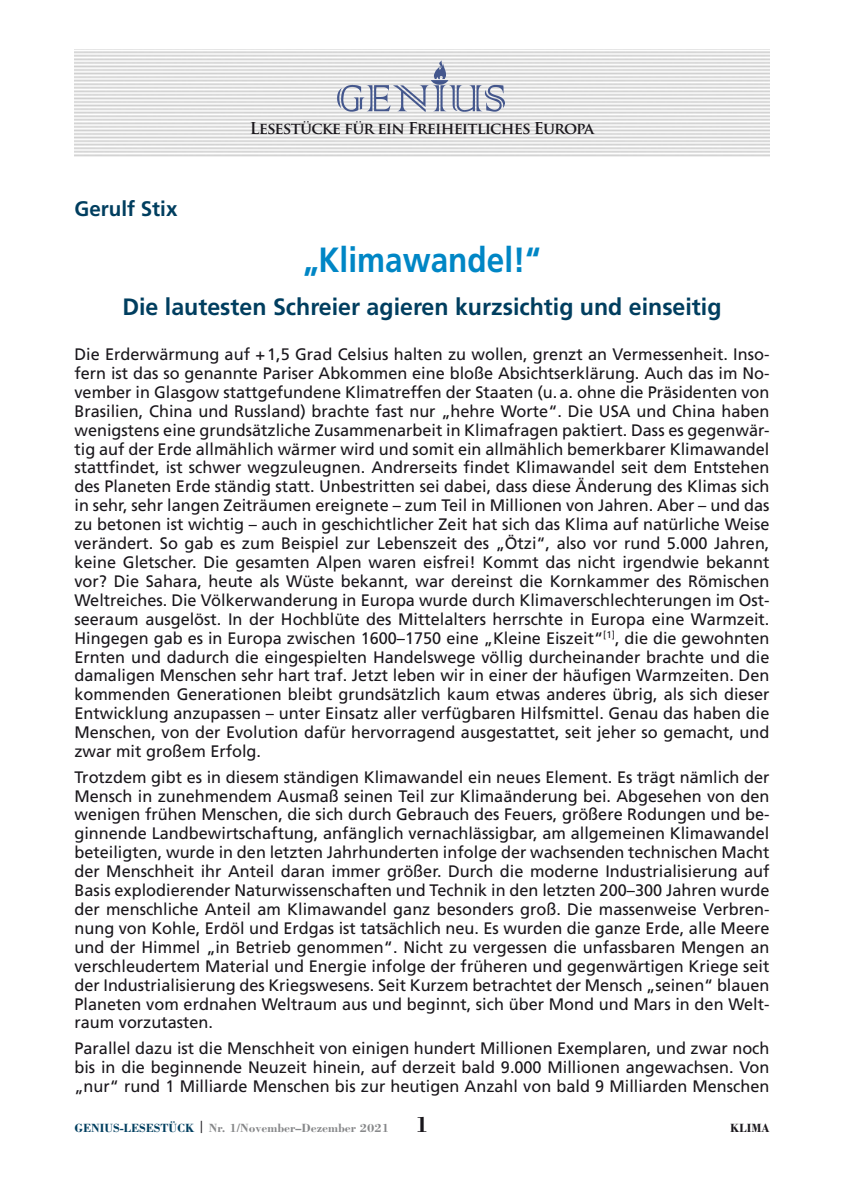
<style>
.page{position:relative;width:844px;height:1191px;background:#fff}
.page>*{position:absolute;margin:0;border:0;box-sizing:border-box;transform-origin:0 0}
.Beitrag_Titel{font:700 35px "Frutiger LT Std";color:#0086c5;scale:.9 1}
.Beitrag_Untertitel{font:700 23.62px "Frutiger LT Std";color:#003e5f}
.Beitrag_Autor{font:700 21px "Frutiger LT Std";color:#003e5f}
.Normal_nach_Titel_Un{font:16.62px/18.9px "Frutiger LT Std";color:#1a171c;text-align:justify}
.t1{font:700 15.92px "Trajan Pro";letter-spacing:-.05em;color:#1a171c}
.Fußzeile{font:700 12.25px "Bodoni Std";color:#87888a}
.Fußzeile-2{font:700 12.25px "Bodoni Std";color:#1a171c}
.s1{color:#003e5f}
.s2{color:#1a171c}
.s3{font-size:22.75px;color:#1a171c}
</style>
<div class="page">
<img style="left:337px;top:59px;width:168px;height:53px">
<img style="left:429px;top:59px;width:22px;height:22px">
<p class="Beitrag_Autor" style="left:74px;top:197px;width:104px">Gerulf Stix</p>
<p class="t1" style="left:250px;top:118px;width:346px">Lesestücke für ein Freiheitliches Europa</p>
<p class="Beitrag_Titel" style="left:303px;top:240px;width:265px">„Klimawandel!“</p>
<p class="Beitrag_Untertitel" style="left:122px;top:293px;width:600px">Die lautesten Schreier agieren kurzsichtig und einseitig</p>
<p class="Normal_nach_Titel_Un" style="left:74px;top:345px;width:696px">Die Erderwärmung auf +1,5 Grad Celsius halten zu wollen, grenzt an Vermessenheit. Inso&shy;fern ist das so genannte Pariser Abkommen eine bloße Absichtserklärung. Auch das im No&shy;vember in Glasgow stattgefundene Klimatreffen der Staaten (u.a. ohne die Präsidenten von Brasilien, China und Russland) brachte fast nur „hehre Worte“. Die USA und China haben wenigstens eine grundsätzliche Zusammenarbeit in Klimafragen paktiert. Dass es gegenwär&shy;tig auf der Erde allmählich wärmer wird und somit ein allmählich bemerkbarer Klimawandel stattfindet, ist schwer wegzuleugnen. Andrerseits findet Klimawandel seit dem Entstehen des Planeten Erde ständig statt. Unbestritten sei dabei, dass diese Änderung des Klimas sich in sehr, sehr langen Zeiträumen ereignete – zum Teil in Millionen von Jahren. Aber – und das zu betonen ist wichtig – auch in geschichtlicher Zeit hat sich das Klima auf natürliche Weise verändert. So gab es zum Beispiel zur Lebenszeit des „Ötzi“, also vor rund 5.000 Jahren, keine Gletscher. Die gesamten Alpen waren eisfrei! Kommt das nicht irgendwie bekannt vor? Die Sahara, heute als Wüste bekannt, war dereinst die Kornkammer des Römischen Weltreiches. Die Völkerwanderung in Europa wurde durch Klimaverschlechterungen im Ost&shy;seeraum ausgelöst. In der Hochblüte des Mittelalters herrschte in Europa eine Warmzeit.<br>Hingegen gab es in Europa zwischen 1600–1750 eine „Kleine Eiszeit“<sup>[1]</sup>, die die gewohnten Ernten und dadurch die eingespielten Handelswege völlig durcheinander brachte und die damaligen Menschen sehr hart traf. Jetzt leben wir in einer der häufigen Warmzeiten. Den kommenden Generationen bleibt grundsätzlich kaum etwas anderes übrig, als sich dieser Entwicklung anzupassen – unter Einsatz aller verfügbaren Hilfsmittel. Genau das haben die Menschen, von der Evolution dafür hervorragend ausgestattet, seit jeher so gemacht, und zwar mit großem Erfolg.</p>
<p class="Normal_nach_Titel_Un" style="left:74px;top:767px;width:696px">Trotzdem gibt es in diesem ständigen Klimawandel ein neues Element. Es trägt nämlich der Mensch in zunehmendem Ausmaß seinen Teil zur Klimaänderung bei. Abgesehen von den wenigen frühen Menschen, die sich durch Gebrauch des Feuers, größere Rodungen und be&shy;ginnende Landbewirtschaftung, anfänglich vernachlässigbar, am allgemeinen Klimawandel beteiligten, wurde in den letzten Jahrhunderten infolge der wachsenden technischen Macht der Menschheit ihr Anteil daran immer größer. Durch die moderne Industrialisierung auf Basis explodierender Naturwissenschaften und Technik in den letzten 200–300 Jahren wurde der menschliche Anteil am Klimawandel ganz besonders groß. Die massenweise Verbren&shy;nung von Kohle, Erdöl und Erdgas ist tatsächlich neu. Es wurden die ganze Erde, alle Meere und der Himmel „in Betrieb genommen“. Nicht zu vergessen die unfassbaren Mengen an verschleudertem Material und Energie infolge der früheren und gegenwärtigen Kriege seit der Industrialisierung des Kriegswesens. Seit Kurzem betrachtet der Mensch „seinen“ blauen Planeten vom erdnahen Weltraum aus und beginnt, sich über Mond und Mars in den Welt&shy;raum vorzutasten.</p>
<p class="Normal_nach_Titel_Un" style="left:74px;top:1038px;width:696px">Parallel dazu ist die Menschheit von einigen hundert Millionen Exemplaren, und zwar noch bis in die beginnende Neuzeit hinein, auf derzeit bald 9.000 Millionen angewachsen. Von „nur“ rund 1 Milliarde Menschen bis zur heutigen Anzahl von bald 9 Milliarden Menschen</p>
<p class="Fußzeile" style="left:74px;top:1120px;width:356px"><span class="s1">GENIUS-LESESTÜCK</span> <span class="s2">|</span> Nr. 1/November–Dezember 2021 <span class="s3">1</span></p>
<p class="Fußzeile-2" style="left:730px;top:1120px;width:41px">KLIMA</p>
</div>
